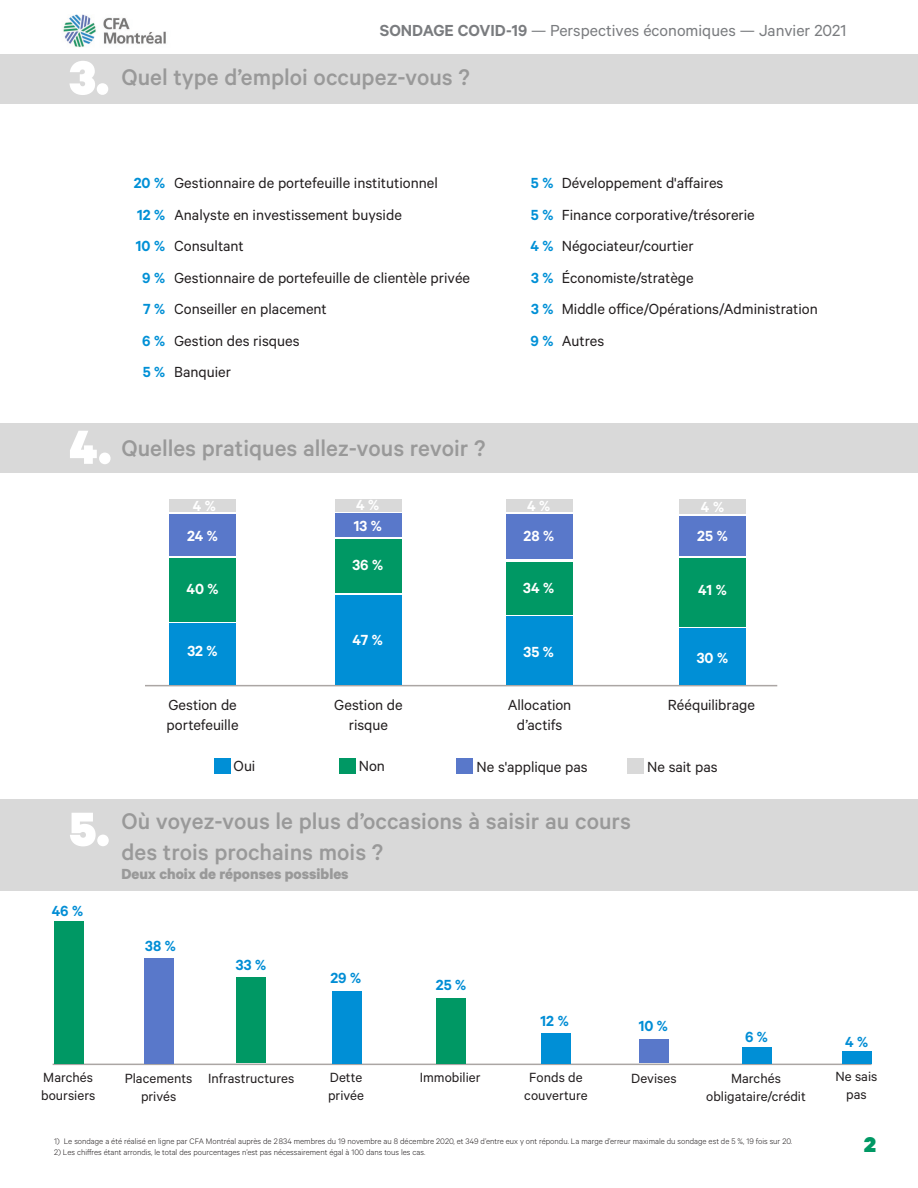
<style>
.page{position:relative;width:918px;height:1188px;background:#fff}
.page>*{position:absolute;margin:0;border:0;box-sizing:border-box;transform-origin:0 0}
.t1{font:900 54px "Calibre";color:#fff}
.t2{font:500 25.5px/30.6px "Calibre";color:#999}
.t3{font:900 24px "Calibre";color:#009864}
.t4{font:18px "Calibre";color:#7a7c7f}
.Paragraph_Style_1{font:16.5px "Calibre";color:#231f20}
.t5{font:600 16.5px "Calibre";color:#fff}
.t6{font:600 16.5px "Calibre";color:#0190d6}
.t7{font:700 16.5px "Calibre";color:#999}
.t8{font:600 16.5px "Calibre";letter-spacing:.005em;color:#008dd5}
.Paragraph_Style_1-2{font:15px/18px "Calibre";color:#231f20;text-align:center}
.t9{font:300 9px "Calibre";color:#231f20}
.s1{font-weight:600}
</style>
<div class="page">
<img style="left:63px;top:14px;width:103px;height:34px">
<div style="left:0;top:54px;width:918px;height:50px;background:#d9d9d9"></div>
<div style="left:0;top:423px;width:918px;height:50px;background:#d9d9d9"></div>
<div style="left:0;top:799px;width:918px;height:92px;background:#d9d9d9"></div>
<hr style="left:53px;top:1064px;width:819px;height:1px;background:#aba6a4">
<div style="left:437px;top:998px;width:29px;height:66px;background:#009864"></div>
<div style="left:332px;top:991px;width:29px;height:73px;background:#008fd6"></div>
<div style="left:237px;top:977px;width:29px;height:86px;background:#009864"></div>
<div style="left:742px;top:1048px;width:29px;height:16px;background:#008fd6"></div>
<div style="left:842px;top:1051px;width:30px;height:13px;background:#008fd6"></div>
<div style="left:541px;top:1034px;width:29px;height:30px;background:#008fd6"></div>
<div style="left:639px;top:1040px;width:29px;height:23px;background:#5978ca"></div>
<div style="left:145px;top:958px;width:29px;height:106px;background:#5978ca"></div>
<div style="left:54px;top:921px;width:29px;height:142px;background:#009864"></div>
<hr style="left:145px;top:685px;width:632px;height:1px;background:#aba6a4">
<div style="left:169px;top:624px;width:67px;height:61px;background:#008fd6"></div>
<div style="left:214px;top:758px;width:16px;height:15px;background:#008fd6"></div>
<div style="left:339px;top:758px;width:17px;height:15px;background:#009864"></div>
<div style="left:456px;top:758px;width:17px;height:15px;background:#5978ca"></div>
<div style="left:627px;top:758px;width:17px;height:15px;background:#d9d9d9"></div>
<div style="left:335px;top:595px;width:67px;height:90px;background:#008fd6"></div>
<div style="left:506px;top:616px;width:67px;height:69px;background:#008fd6"></div>
<div style="left:679px;top:629px;width:66px;height:56px;background:#008fd6"></div>
<div style="left:679px;top:558px;width:66px;height:68px;background:#009864"></div>
<div style="left:679px;top:516px;width:66px;height:40px;background:#5978ca"></div>
<div style="left:506px;top:515px;width:67px;height:44px;background:#5978ca"></div>
<div style="left:679px;top:499px;width:66px;height:15px;background:#d9d9d9"></div>
<div style="left:506px;top:562px;width:67px;height:53px;background:#009864"></div>
<div style="left:335px;top:539px;width:67px;height:54px;background:#009864"></div>
<div style="left:335px;top:514px;width:67px;height:23px;background:#5978ca"></div>
<div style="left:169px;top:558px;width:67px;height:64px;background:#009864"></div>
<div style="left:169px;top:514px;width:67px;height:42px;background:#5978ca"></div>
<div style="left:169px;top:499px;width:67px;height:13px;background:#d9d9d9"></div>
<div style="left:335px;top:499px;width:67px;height:13px;background:#d9d9d9"></div>
<div style="left:506px;top:499px;width:67px;height:13px;background:#d9d9d9"></div>
<p class="t1" style="left:69px;top:44px;width:41px">3.</p>
<p class="t4" style="left:380px;top:20px;width:468px"><span class="s1">SONDAGE COVID-19</span> — Perspectives économiques — Janvier 2021</p>
<p class="t2" style="left:122px;top:61px;width:350px">Quel type d’emploi occupez-vous ?</p>
<p class="t6" style="left:134px;top:173px;width:33px">20 %</p>
<p class="t6" style="left:137px;top:205px;width:30px">12 %</p>
<p class="t6" style="left:136px;top:236px;width:31px">10 %</p>
<p class="t6" style="left:142px;top:268px;width:24px">9 %</p>
<p class="t6" style="left:143px;top:299px;width:24px">7 %</p>
<p class="t6" style="left:142px;top:331px;width:24px">6 %</p>
<p class="t6" style="left:143px;top:362px;width:24px">5 %</p>
<p class="Paragraph_Style_1" style="left:174px;top:173px;width:265px">Gestionnaire de portefeuille institutionnel</p>
<p class="Paragraph_Style_1" style="left:174px;top:205px;width:229px">Analyste en investissement buyside</p>
<p class="Paragraph_Style_1" style="left:174px;top:236px;width:71px">Consultant</p>
<p class="Paragraph_Style_1" style="left:174px;top:268px;width:298px">Gestionnaire de portefeuille de clientèle privée</p>
<p class="Paragraph_Style_1" style="left:174px;top:299px;width:154px">Conseiller en placement</p>
<p class="Paragraph_Style_1" style="left:174px;top:331px;width:127px">Gestion des risques</p>
<p class="Paragraph_Style_1" style="left:174px;top:362px;width:59px">Banquier</p>
<p class="t6" style="left:531px;top:173px;width:24px">5 %</p>
<p class="t6" style="left:531px;top:205px;width:24px">5 %</p>
<p class="t6" style="left:530px;top:236px;width:25px">4 %</p>
<p class="t6" style="left:531px;top:268px;width:24px">3 %</p>
<p class="t6" style="left:531px;top:299px;width:24px">3 %</p>
<p class="t6" style="left:531px;top:331px;width:24px">9 %</p>
<p class="Paragraph_Style_1" style="left:562px;top:173px;width:163px">Développement d'affaires</p>
<p class="Paragraph_Style_1" style="left:562px;top:205px;width:195px">Finance corporative/trésorerie</p>
<p class="Paragraph_Style_1" style="left:562px;top:236px;width:133px">Négociateur/courtier</p>
<p class="Paragraph_Style_1" style="left:562px;top:268px;width:133px">Économiste/stratège</p>
<p class="Paragraph_Style_1" style="left:562px;top:299px;width:258px">Middle office/Opérations/Administration</p>
<p class="Paragraph_Style_1" style="left:562px;top:331px;width:44px">Autres</p>
<p class="t1" style="left:69px;top:413px;width:44px">4.</p>
<p class="t2" style="left:122px;top:432px;width:365px">Quelles pratiques allez-vous revoir ?</p>
<p class="t5" style="left:193px;top:496px;width:25px">4 %</p>
<p class="t5" style="left:356px;top:495px;width:25px">4 %</p>
<p class="t5" style="left:527px;top:496px;width:25px">4 %</p>
<p class="t5" style="left:523px;top:526px;width:32px">28 %</p>
<p class="t5" style="left:354px;top:516px;width:30px">13 %</p>
<p class="t5" style="left:352px;top:556px;width:32px">36 %</p>
<p class="t5" style="left:187px;top:526px;width:32px">24 %</p>
<p class="t5" style="left:186px;top:579px;width:34px">40 %</p>
<p class="t5" style="left:523px;top:578px;width:32px">34 %</p>
<p class="t5" style="left:701px;top:497px;width:25px">4 %</p>
<p class="t5" style="left:697px;top:526px;width:32px">25 %</p>
<p class="t5" style="left:698px;top:580px;width:30px">41 %</p>
<p class="t5" style="left:187px;top:641px;width:32px">32 %</p>
<p class="t5" style="left:353px;top:630px;width:32px">47 %</p>
<p class="t5" style="left:524px;top:642px;width:32px">35 %</p>
<p class="t5" style="left:697px;top:648px;width:33px">30 %</p>
<p class="Paragraph_Style_1" style="left:168px;top:695px;width:70px">Gestion de</p>
<p class="Paragraph_Style_1" style="left:167px;top:715px;width:73px">portefeuille</p>
<p class="Paragraph_Style_1" style="left:234px;top:756px;width:23px">Oui</p>
<p class="Paragraph_Style_1" style="left:359px;top:756px;width:28px">Non</p>
<p class="Paragraph_Style_1" style="left:477px;top:757px;width:113px">Ne s'applique pas</p>
<p class="Paragraph_Style_1" style="left:647px;top:757px;width:72px">Ne sait pas</p>
<p class="Paragraph_Style_1" style="left:334px;top:695px;width:70px">Gestion de</p>
<p class="Paragraph_Style_1" style="left:349px;top:715px;width:41px">risque</p>
<p class="Paragraph_Style_1" style="left:508px;top:695px;width:65px">Allocation</p>
<p class="Paragraph_Style_1" style="left:517px;top:715px;width:47px">d’actifs</p>
<p class="Paragraph_Style_1" style="left:668px;top:695px;width:88px">Rééquilibrage</p>
<p class="t1" style="left:69px;top:795px;width:42px">5.</p>
<p class="t8" style="left:52px;top:901px;width:33px">46 %</p>
<p class="t2" style="left:122px;top:805px;width:511px">Où voyez-vous le plus d’occasions à saisir au cours des trois prochains mois ?</p>
<p class="t7" style="left:122px;top:864px;width:229px">Deux choix de réponses possibles</p>
<p class="t8" style="left:145px;top:936px;width:32px">38 %</p>
<p class="t8" style="left:236px;top:955px;width:32px">33 %</p>
<p class="t8" style="left:330px;top:968px;width:32px">29 %</p>
<p class="t8" style="left:436px;top:975px;width:32px">25 %</p>
<p class="t8" style="left:541px;top:1012px;width:30px">12 %</p>
<p class="t8" style="left:639px;top:1016px;width:31px">10 %</p>
<p class="t8" style="left:745px;top:1027px;width:24px">6 %</p>
<p class="t8" style="left:845px;top:1032px;width:25px">4 %</p>
<p class="Paragraph_Style_1-2" style="left:208px;top:1069px;width:88px">Infrastructures</p>
<p class="Paragraph_Style_1-2" style="left:631px;top:1068px;width:47px">Devises</p>
<p class="Paragraph_Style_1-2" style="left:706px;top:1068px;width:101px">Marchés obligataire/crédit</p>
<p class="Paragraph_Style_1-2" style="left:835px;top:1067px;width:43px">Ne sais pas</p>
<p class="Paragraph_Style_1-2" style="left:420px;top:1067px;width:62px">Immobilier</p>
<p class="Paragraph_Style_1-2" style="left:524px;top:1068px;width:65px">Fonds de couverture</p>
<p class="Paragraph_Style_1-2" style="left:41px;top:1068px;width:56px;text-align:left">Marchés boursiers</p>
<p class="Paragraph_Style_1-2" style="left:328px;top:1068px;width:37px;text-align:left">Dette privée</p>
<p class="Paragraph_Style_1-2" style="left:125px;top:1068px;width:69px">Placements privés</p>
<p class="t9" style="left:54px;top:1136px;width:740px">1) Le sondage a été réalisé en ligne par CFA Montréal auprès de 2 834 membres du 19 novembre au 8 décembre 2020, et 349 d’entre eux y ont répondu. La marge d’erreur maximale du sondage est de 5 %, 19 fois sur 20.</p>
<p class="t9" style="left:54px;top:1147px;width:373px">2) Les chiffres étant arrondis, le total des pourcentages n’est pas nécessairement égal à 100 dans tous les cas.</p>
<p class="t3" style="left:864px;top:1129px;width:14px">2</p>
</div>
